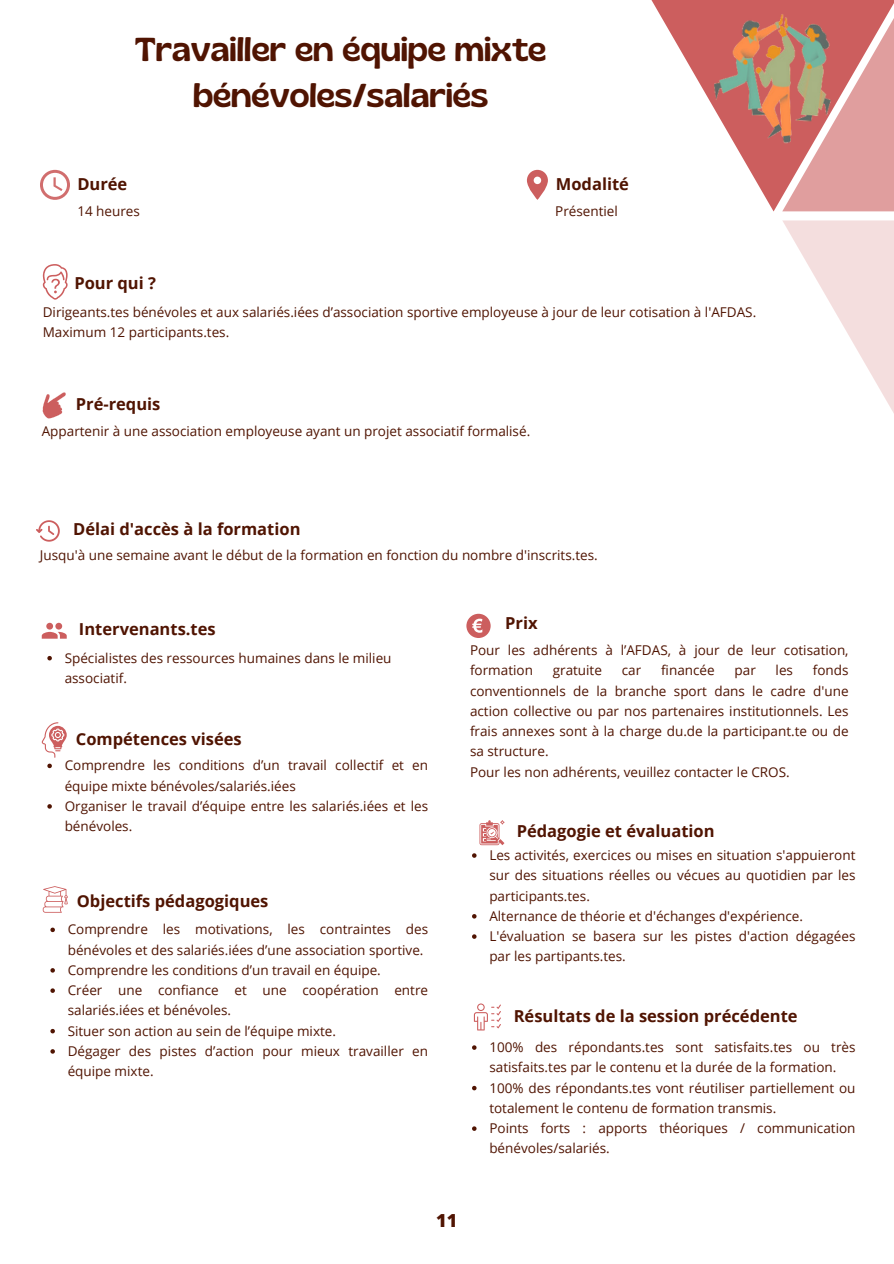
<style>
.page{position:relative;width:894px;height:1264px;background:#fff}
.page>*{position:absolute;margin:0;border:0;box-sizing:border-box;transform-origin:0 0}
.t1{font:33px/46.2px "Gliker";color:#501402;text-align:center}
.t2{font:800 18px "Open Sans";color:#501402}
.t3{font:700 16.5px "Open Sans";color:#501402}
.t4{font:13.5px/20.2px "Open Sans";color:#501402}
</style>
<div class="page">
<svg style="left:782px;top:220px;width:111px;height:192px"></svg>
<svg style="left:651px;top:0;width:242px;height:211px"></svg>
<img style="left:714px;top:14px;width:118px;height:133px">
<svg style="left:43px;top:264px;width:24px;height:35px"></svg>
<svg style="left:42px;top:392px;width:24px;height:26px"></svg>
<svg style="left:36px;top:520px;width:24px;height:21px"></svg>
<svg style="left:40px;top:170px;width:30px;height:30px"></svg>
<svg style="left:526px;top:170px;width:21px;height:30px"></svg>
<svg style="left:42px;top:722px;width:24px;height:35px"></svg>
<svg style="left:43px;top:886px;width:24px;height:26px"></svg>
<svg style="left:472px;top:853px;width:4px;height:4px"></svg>
<svg style="left:472px;top:914px;width:4px;height:4px"></svg>
<svg style="left:472px;top:934px;width:4px;height:4px"></svg>
<svg style="left:479px;top:820px;width:25px;height:25px"></svg>
<svg style="left:47px;top:763px;width:5px;height:5px"></svg>
<svg style="left:47px;top:804px;width:5px;height:4px"></svg>
<svg style="left:50px;top:927px;width:5px;height:5px"></svg>
<svg style="left:50px;top:968px;width:5px;height:4px"></svg>
<svg style="left:50px;top:988px;width:5px;height:4px"></svg>
<svg style="left:50px;top:1028px;width:5px;height:5px"></svg>
<svg style="left:50px;top:1049px;width:5px;height:4px"></svg>
<svg style="left:47px;top:656px;width:5px;height:4px"></svg>
<svg style="left:42px;top:622px;width:24px;height:16px"></svg>
<div style="left:466px;top:613px;width:24px;height:25px;background:#cc5e5e;border-radius:50%"></div>
<svg style="left:472px;top:618px;width:10px;height:14px"></svg>
<svg style="left:473px;top:1003px;width:27px;height:27px"></svg>
<svg style="left:472px;top:1045px;width:4px;height:4px"></svg>
<svg style="left:472px;top:1085px;width:4px;height:5px"></svg>
<svg style="left:472px;top:1126px;width:4px;height:4px"></svg>
<p class="t1" style="left:135px;top:25px;width:412px">Travailler en équipe mixte bénévoles/salariés</p>
<p class="t3" style="left:77px;top:172px;width:52px">Durée</p>
<h2 class="t4" style="left:77px;top:200px;width:64px">14 heures</h2>
<p class="t3" style="left:74px;top:271px;width:83px">Pour qui ?</p>
<p class="t3" style="left:555px;top:172px;width:75px">Modalité</p>
<p class="t4" style="left:555px;top:200px;width:64px">Présentiel</p>
<h1 class="t4" style="left:43px;top:301px;width:714px">Dirigeants.tes bénévoles et aux salariés.iées d’association sportive employeuse à jour de leur cotisation à l'AFDAS.</h1>
<p class="t4" style="left:43px;top:322px;width:188px">Maximum 12 participants.tes.</p>
<h2 class="t3" style="left:76px;top:392px;width:86px">Pré-requis</h2>
<h2 class="t4" style="left:42px;top:420px;width:490px">Appartenir à une association employeuse ayant un projet associatif formalisé.</h2>
<p class="t3" style="left:73px;top:518px;width:229px">Délai d'accès à la formation</p>
<p class="t4" style="left:40px;top:544px;width:559px">Jusqu'à une semaine avant le début de la formation en fonction du nombre d'inscrits.tes.</p>
<p class="t3" style="left:79px;top:617px;width:138px">Intervenants.tes</p>
<p class="t4" style="left:65px;top:647px;width:328px">Spécialistes des ressources humaines dans le milieu associatif.</p>
<p class="t3" style="left:76px;top:727px;width:167px">Compétences visées</p>
<h2 class="t4" style="left:65px;top:755px;width:365px">Comprendre les conditions d’un travail collectif et en équipe mixte bénévoles/salariés.iées</h2>
<p class="t4" style="left:65px;top:795px;width:365px">Organiser le travail d’équipe entre les salariés.iées et les bénévoles.</p>
<h2 class="t3" style="left:77px;top:889px;width:193px">Objectifs pédagogiques</h2>
<h2 class="t4" style="left:68px;top:919px;width:362px">Comprendre les motivations, les contraintes des bénévoles et des salariés.iées d’une association sportive.</h2>
<p class="t4" style="left:68px;top:959px;width:314px">Comprendre les conditions d’un travail en équipe.</p>
<h2 class="t4" style="left:68px;top:979px;width:362px">Créer une confiance et une coopération entre salariés.iées et bénévoles.</h2>
<p class="t4" style="left:68px;top:1020px;width:270px">Situer son action au sein de l’équipe mixte.</p>
<p class="t4" style="left:68px;top:1040px;width:362px">Dégager des pistes d’action pour mieux travailler en équipe mixte.</p>
<p class="t3" style="left:505px;top:611px;width:34px">Prix</p>
<p class="t4" style="left:470px;top:639px;width:380px">Pour les adhérents à l’AFDAS, à jour de leur cotisation, formation</p>
<p class="t4" style="left:552px;top:660px;width:51px">gratuite</p>
<p class="t4" style="left:621px;top:660px;width:21px">car</p>
<p class="t4" style="left:661px;top:660px;width:55px">financée</p>
<p class="t4" style="left:734px;top:660px;width:23px">par</p>
<p class="t4" style="left:775px;top:660px;width:19px">les</p>
<p class="t4" style="left:470px;top:660px;width:380px;text-align:justify;text-indent:343px">fonds conventionnels de la branche sport dans le cadre d'une action collective ou par nos partenaires institutionnels. Les frais annexes sont à la charge du.de la participant.te ou de sa structure.</p>
<p class="t4" style="left:470px;top:761px;width:321px">Pour les non adhérents, veuillez contacter le CROS.</p>
<p class="t3" style="left:516px;top:819px;width:199px">Pédagogie et évaluation</p>
<p class="t4" style="left:489px;top:844px;width:367px;text-align:justify">Les activités, exercices ou mises en situation s'appuieront sur des situations réelles ou vécues au quotidien par les participants.tes.</p>
<h2 class="t4" style="left:489px;top:905px;width:315px">Alternance de théorie et d'échanges d'expérience.</h2>
<p class="t4" style="left:489px;top:925px;width:367px">L'évaluation se basera sur les pistes d'action dégagées par les partipants.tes.</p>
<p class="t3" style="left:513px;top:1004px;width:285px">Résultats de la session précédente</p>
<p class="t4" style="left:489px;top:1036px;width:367px">100% des répondants.tes sont satisfaits.tes ou très satisfaits.tes par le contenu et la durée de la formation.</p>
<p class="t4" style="left:489px;top:1077px;width:367px">100% des répondants.tes vont réutiliser partiellement ou totalement le contenu de formation transmis.</p>
<h2 class="t4" style="left:489px;top:1117px;width:367px">Points forts : apports théoriques / communication bénévoles/salariés.</h2>
<p class="t2" style="left:436px;top:1207px;width:23px">11</p>
</div>
